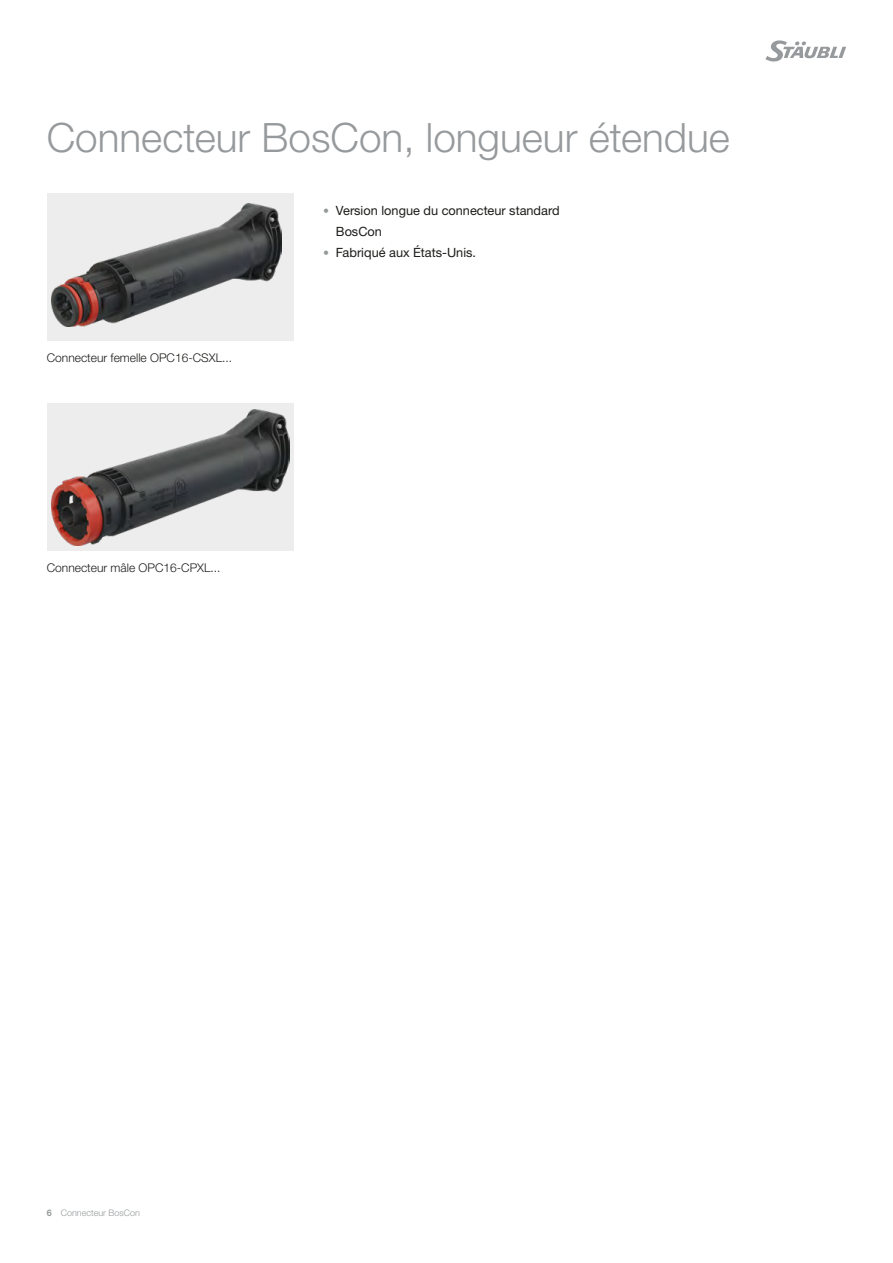
<style>
.page{position:relative;width:893px;height:1263px;background:#fff}
.page>*{position:absolute;margin:0;border:0;box-sizing:border-box;transform-origin:0 0}
.Headline_Inside_FR{font:300 40.5px "Helvetica Neue LTW1 G";color:#979a9c}
.t1{font:12.75px/21px "Helvetica Neue LTW1 G";color:#1d1d1b}
.Caption_Inside_neutral{font:300 12px "Helvetica Neue LTW1 G";color:#1d1d1b}
.t2{font:300 9px "Helvetica Neue LTW1 G";color:#979a9c}
.s1{font-weight:300;font-size:12px;color:#979a9c}
.s2{font-weight:700}
</style>
<div class="page">
<svg style="left:765px;top:40px;width:81px;height:22px"></svg>
<div style="left:47px;top:194px;width:246px;height:147px;background:#ededed"></div>
<img style="left:51px;top:204px;width:231px;height:123px">
<div style="left:47px;top:404px;width:246px;height:147px;background:#ededed"></div>
<img style="left:51px;top:409px;width:238px;height:136px">
<p class="Headline_Inside_FR" style="left:47px;top:113px;width:685px">Connecteur BosCon, longueur étendue</p>
<p class="Caption_Inside_neutral" style="left:47px;top:350px;width:187px">Connecteur femelle OPC16-CSXL...</p>
<p class="Caption_Inside_neutral" style="left:47px;top:560px;width:175px">Connecteur mâle OPC16-CPXL...</p>
<p class="t1" style="left:336px;top:200px;width:225px;text-indent:-13px"><span class="s1">•</span> Version longue du connecteur standard<br>BosCon</p>
<p class="t1" style="left:323px;top:242px;width:154px"><span class="s1">•</span> Fabriqué aux États-Unis.</p>
<p class="t2" style="left:47px;top:1207px;width:95px"><span class="s2">6</span> Connecteur BosCon</p>
</div>
